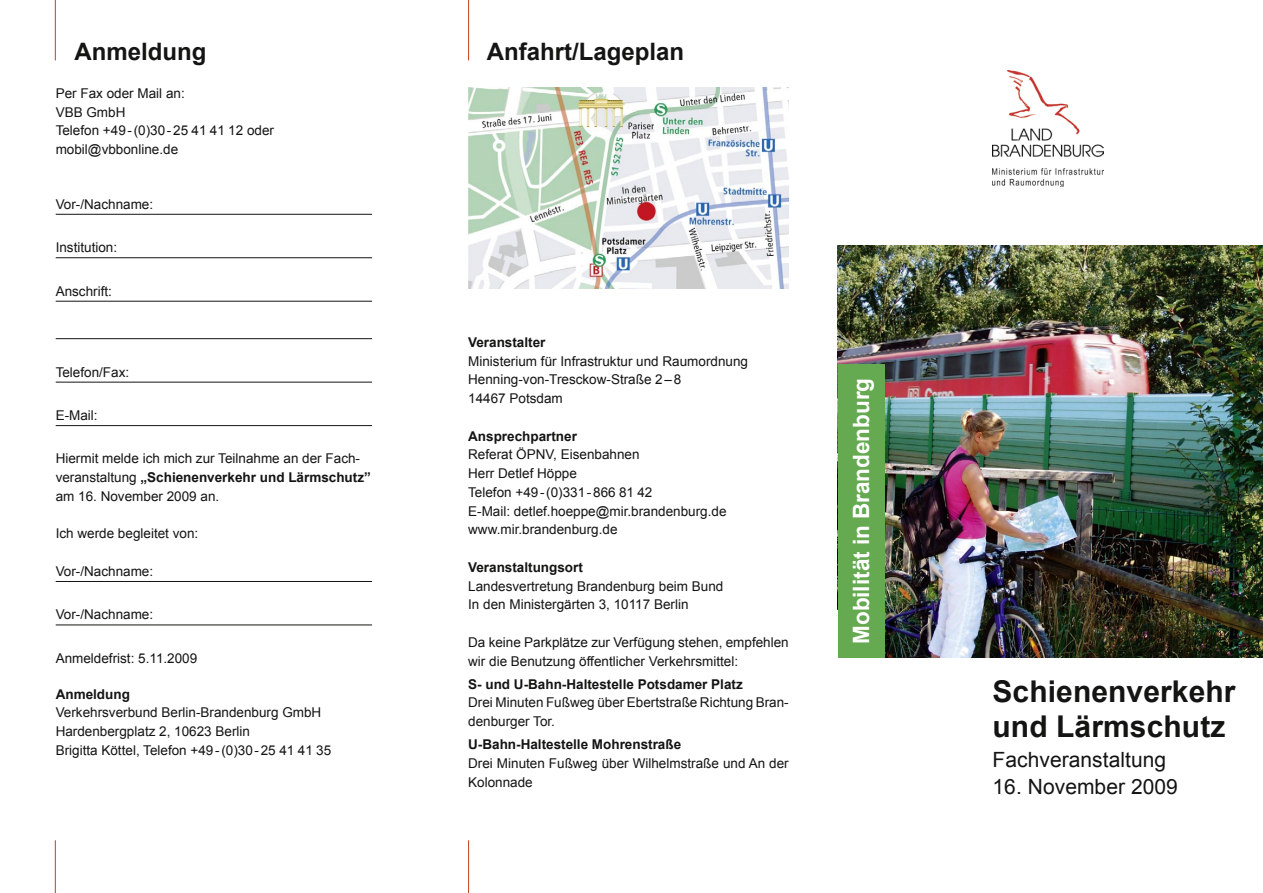
<style>
.page{position:relative;width:1263px;height:893px;background:#fff}
.page>*{position:absolute;margin:0;border:0;box-sizing:border-box;transform-origin:0 0}
.fliess{font:700 30px/34.5px "Arial";letter-spacing:.005em;color:#141412}
.fliess-2{font:700 24px "Arial";color:#141412}
.t1{font:700 22.5px "Arial";color:#fff}
.fliess-3{font:21px "Arial";letter-spacing:.005em;color:#141412}
.fliess-4{font:13.5px/18.8px "Arial";color:#141412}
.fliess-5{font:700 13.5px "Arial";color:#141412}
.s1{font-weight:700}
</style>
<div class="page">
<img style="left:838px;top:245px;width:425px;height:413px">
<img style="left:992px;top:70px;width:112px;height:117px">
<hr style="left:56px;top:214px;width:316px;height:1px;background:#141412">
<hr style="left:56px;top:257px;width:316px;height:1px;background:#141412">
<hr style="left:56px;top:301px;width:316px;height:1px;background:#141412">
<hr style="left:56px;top:338px;width:316px;height:1px;background:#141412">
<hr style="left:56px;top:382px;width:316px;height:1px;background:#141412">
<hr style="left:56px;top:425px;width:316px;height:1px;background:#141412">
<hr style="left:56px;top:581px;width:316px;height:1px;background:#141412">
<hr style="left:56px;top:625px;width:316px;height:1px;background:#141412">
<img style="left:468px;top:88px;width:321px;height:201px">
<hr style="left:468px;top:0;width:1px;height:60px;background:#c73e23">
<hr style="left:468px;top:840px;width:1px;height:53px;background:#c73e23">
<hr style="left:55px;top:0;width:1px;height:60px;background:#c73e23">
<hr style="left:55px;top:840px;width:1px;height:53px;background:#c73e23">
<div style="left:838px;top:364px;width:46px;height:294px;background:#65a951"></div>
<p class="fliess-2" style="left:74px;top:36px;width:133px">Anmeldung</p>
<p class="fliess-4" style="left:56px;top:84px;width:131px">Per Fax oder Mail an:</p>
<p class="fliess-4" style="left:56px;top:103px;width:71px">VBB GmbH</p>
<p class="fliess-4" style="left:56px;top:121px;width:220px">Telefon +49-(0)30-25 41 41 12 oder mobil@vbbonline.de</p>
<p class="fliess-4" style="left:56px;top:195px;width:99px">Vor-/Nachname:</p>
<p class="fliess-4" style="left:56px;top:238px;width:63px">Institution:</p>
<p class="fliess-4" style="left:56px;top:282px;width:58px">Anschrift:</p>
<p class="fliess-4" style="left:56px;top:363px;width:75px">Telefon/Fax:</p>
<p class="fliess-4" style="left:56px;top:406px;width:43px">E-Mail:</p>
<p class="fliess-4" style="left:56px;top:449px;width:317px">Hiermit melde ich mich zur Teilnahme an der Fach&shy;veranstaltung <span class="s1">„Schienenverkehr und Lärmschutz” </span>am 16. November 2009 an.</p>
<p class="fliess-4" style="left:56px;top:524px;width:144px">Ich werde begleitet von:</p>
<p class="fliess-4" style="left:56px;top:562px;width:99px">Vor-/Nachname:</p>
<p class="fliess-4" style="left:56px;top:605px;width:99px">Vor-/Nachname:</p>
<p class="fliess-4" style="left:56px;top:649px;width:143px">Anmeldefrist: 5.11.2009</p>
<p class="fliess-5" style="left:56px;top:685px;width:76px">Anmeldung</p>
<p class="fliess-4" style="left:56px;top:703px;width:267px">Verkehrsverbund Berlin-Brandenburg GmbH</p>
<p class="fliess-4" style="left:56px;top:722px;width:196px">Hardenbergplatz 2, 10623 Berlin</p>
<p class="fliess-4" style="left:56px;top:741px;width:277px">Brigitta Köttel, Telefon +49-(0)30-25 41 41 35</p>
<p class="fliess-2" style="left:487px;top:36px;width:199px">Anfahrt/Lageplan</p>
<p class="fliess-5" style="left:468px;top:333px;width:79px">Veranstalter</p>
<p class="fliess-4" style="left:468px;top:352px;width:281px">Ministerium für Infrastruktur und Raumordnung</p>
<p class="fliess-4" style="left:468px;top:370px;width:214px">Henning-von-Tresckow-Straße 2–8</p>
<p class="fliess-4" style="left:468px;top:389px;width:96px">14467 Potsdam</p>
<p class="fliess-5" style="left:468px;top:427px;width:110px">Ansprechpartner</p>
<p class="fliess-4" style="left:468px;top:445px;width:173px">Referat ÖPNV, Eisenbahnen</p>
<p class="fliess-4" style="left:468px;top:464px;width:110px">Herr Detlef Höppe</p>
<p class="fliess-4" style="left:468px;top:483px;width:186px">Telefon +49-(0)331-866 81 42</p>
<p class="fliess-4" style="left:468px;top:502px;width:260px">E-Mail: detlef.hoeppe@mir.brandenburg.de</p>
<p class="fliess-4" style="left:468px;top:520px;width:151px">www.mir.brandenburg.de</p>
<p class="fliess-5" style="left:468px;top:558px;width:116px">Veranstaltungsort</p>
<p class="fliess-4" style="left:468px;top:577px;width:257px">Landesvertretung Brandenburg beim Bund</p>
<p class="fliess-4" style="left:468px;top:595px;width:222px">In den Ministergärten 3, 10117 Berlin</p>
<p class="fliess-4" style="left:468px;top:633px;width:322px">Da keine Parkplätze zur Verfügung stehen, empfehlen wir die Benutzung öffentlicher Verkehrsmittel:</p>
<p class="fliess-5" style="left:468px;top:675px;width:276px">S- und U-Bahn-Haltestelle Potsdamer Platz</p>
<p class="fliess-4" style="left:468px;top:693px;width:322px">Drei Minuten Fußweg über Ebertstraße Richtung Bran&shy;denburger Tor.</p>
<p class="fliess-5" style="left:468px;top:735px;width:215px">U-Bahn-Haltestelle Mohrenstraße</p>
<p class="fliess-4" style="left:468px;top:754px;width:322px">Drei Minuten Fußweg über Wilhelmstraße und An der<br>Kolonnade</p>
<p class="t1" style="left:846px;top:644px;width:268px;rotate:-90deg">Mobilität in Brandenburg</p>
<p class="fliess" style="left:992px;top:676px;width:245px">Schienenverkehr und Lärmschutz</p>
<p class="fliess-3" style="left:992px;top:746px;width:175px">Fachveranstaltung</p>
<p class="fliess-3" style="left:992px;top:773px;width:187px">16. November 2009</p>
</div>
